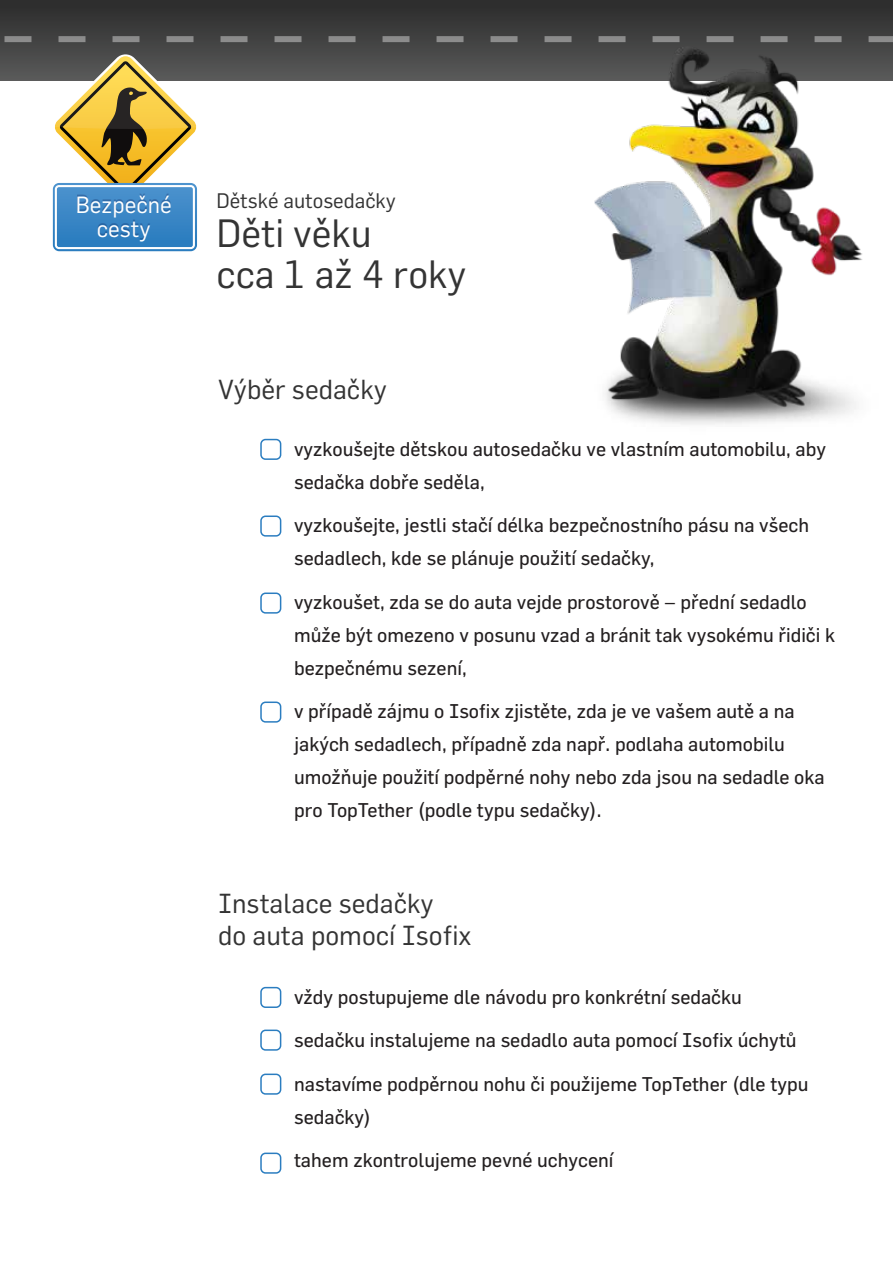
<style>
.page{position:relative;width:893px;height:1263px;background:#fff}
.page>*{position:absolute;margin:0;border:0;box-sizing:border-box;transform-origin:0 0}
.t1{font:38.7px/40.5px "Flama Book CE";color:#343434}
.t2{font:27px/32.4px "Flama Book CE";color:#343434}
.t3{font:22.95px/24.5px "Flama Book CE";color:#fff;text-align:center}
.t4{font:20.7px "Flama Book CE";color:#343434}
.t5{font:19.5px/33px "Flama CE";color:#231f20}
</style>
<div class="page">
<div style="left:0;top:0;width:893px;height:81px;background:linear-gradient(to bottom,#2b2b2b,#5a5a5a)"></div>
<svg style="left:4px;top:36px;width:889px;height:6px;background:#666"></svg>
<svg style="left:52px;top:54px;width:147px;height:197px"></svg>
<div style="left:260px;top:987px;width:21px;height:21px;border:2px solid #2b7dc0;border-radius:4px"></div>
<div style="left:260px;top:1029px;width:21px;height:22px;border:2px solid #2b7dc0;border-radius:4px"></div>
<div style="left:260px;top:1073px;width:21px;height:22px;border:2px solid #2b7dc0;border-radius:4px"></div>
<div style="left:260px;top:1152px;width:21px;height:22px;border:2px solid #2b7dc0;border-radius:4px"></div>
<div style="left:260px;top:439px;width:21px;height:21px;border:2px solid #2b7dc0;border-radius:4px"></div>
<div style="left:260px;top:515px;width:21px;height:22px;border:2px solid #2b7dc0;border-radius:4px"></div>
<div style="left:260px;top:592px;width:21px;height:22px;border:2px solid #2b7dc0;border-radius:4px"></div>
<div style="left:260px;top:701px;width:21px;height:22px;border:2px solid #2b7dc0;border-radius:4px"></div>
<img style="left:594px;top:47px;width:269px;height:360px">
<p class="t3" style="left:76px;top:192px;width:97px">Bezpečné cesty</p>
<p class="t4" style="left:216px;top:188px;width:181px">Dětské autosedačky</p>
<h1 class="t1" style="left:216px;top:212px;width:251px">Děti věku<br>cca 1 až 4 roky</h1>
<h2 class="t2" style="left:218px;top:372px;width:170px">Výběr sedačky</h2>
<p class="t5" style="left:294px;top:432px;width:533px">vyzkoušejte dětskou autosedačku ve vlastním automobilu, aby sedačka dobře seděla,</p>
<p class="t5" style="left:294px;top:508px;width:516px">vyzkoušejte, jestli stačí délka bezpečnostního pásu na všech sedadlech, kde se plánuje použití sedačky,</p>
<p class="t5" style="left:294px;top:585px;width:542px">vyzkoušet, zda se do auta vejde prostorově – přední sedadlo může být omezeno v posunu vzad a bránit tak vysokému řidiči k bezpečnému sezení,</p>
<p class="t5" style="left:294px;top:694px;width:532px">v případě zájmu o Isofix zjistěte, zda je ve vašem autě a na jakých sedadlech, případně zda např. podlaha automobilu umožňuje použití podpěrné nohy nebo zda jsou na sedadle oka pro TopTether (podle typu sedačky).</p>
<h2 class="t2" style="left:218px;top:886px;width:255px">Instalace sedačky<br>do auta pomocí Isofix</h2>
<p class="t5" style="left:294px;top:980px;width:449px">vždy postupujeme dle návodu pro konkrétní sedačku</p>
<p class="t5" style="left:294px;top:1023px;width:504px">sedačku instalujeme na sedadlo auta pomocí Isofix úchytů</p>
<p class="t5" style="left:294px;top:1067px;width:516px">nastavíme podpěrnou nohu či použijeme TopTether (dle typu sedačky)</p>
<p class="t5" style="left:294px;top:1143px;width:321px">tahem zkontrolujeme pevné uchycení</p>
</div>
